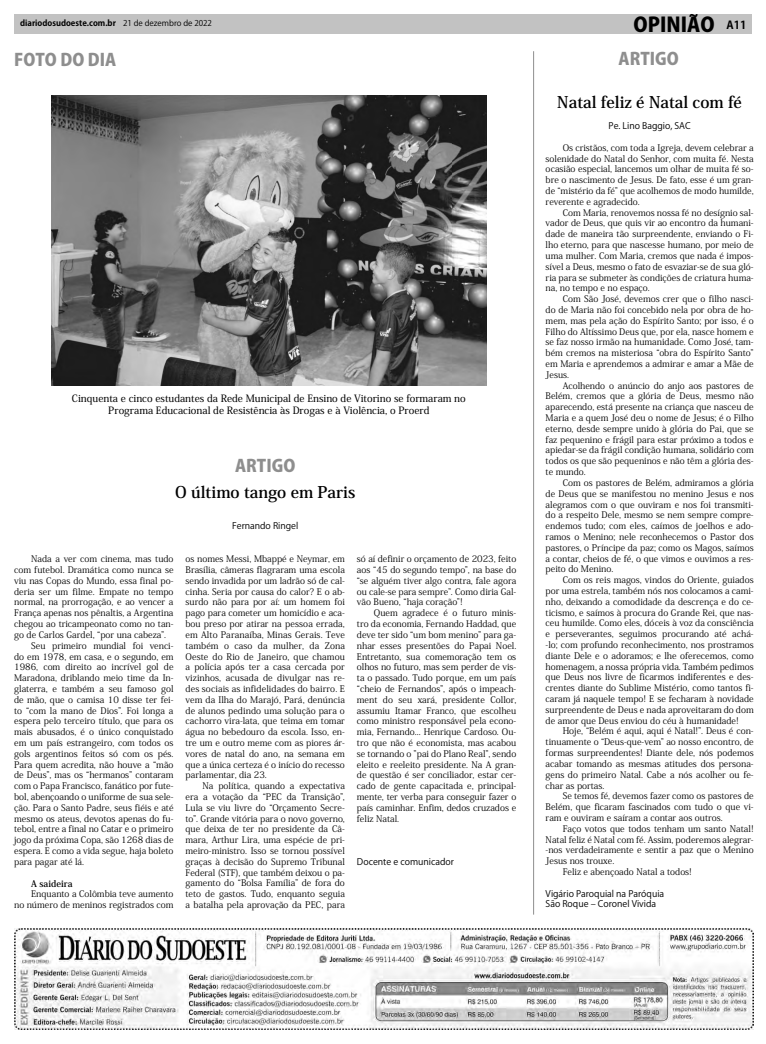
<style>
.page{position:relative;width:766px;height:1044px;background:#fff}
.page>*{position:absolute;margin:0;border:0;box-sizing:border-box;transform-origin:0 0}
.t1{font:800 20px "Koz Go Pro";color:#000}
.t2{font:800 17px "Koz Go Pro";color:#8e8e8e}
.t3{font:700 16px "Koz Min Pro";color:#000}
.t4{font:800 14px "Koz Go Pro";color:#000}
.t5{font:500 10px/12px "Koz Min Pro";color:#000;text-align:center}
.t6{font:9px/10.8px "Koz Min Pro";color:#000;text-align:justify}
.t7{font:9px/10.8px "Koz Go Pro";color:#000}
.t8{font:700 9px "Koz Min Pro";color:#000}
.t9{font:700 8.2px "Koz Go Pro";color:#000}
.s1{font-weight:400;font-size:8px}
</style>
<div class="page">
<hr style="left:533px;top:51px;width:1px;height:863px;background:#8e8e8e">
<div style="left:14px;top:14px;width:737px;height:20px;background:#c2c2c2"></div>
<img style="left:14px;top:928px;width:739px;height:101px">
<img style="left:51px;top:95px;width:435px;height:290px">
<h3 class="t4" style="left:688px;top:6px;width:11px">~</h3>
<p class="t9" style="left:20px;top:17px;width:193px">diariodosudoeste.com.br <span class="s1">21 de dezembro de 2022</span></p>
<h1 class="t1" style="left:633px;top:12px;width:114px">OPINIAO <sup>A11</sup></h1>
<h2 class="t2" style="left:14px;top:48px;width:103px">FOTO DO DIA</h2>
<h2 class="t2" style="left:618px;top:48px;width:62px">ARTIGO</h2>
<p class="t5" style="left:72px;top:392px;width:395px">Cinquenta e cinco estudantes da Rede Municipal de Ensino de Vitorino se formaram no<br>Programa Educacional de Resistência às Drogas e à Violência, o Proerd</p>
<h2 class="t2" style="left:235px;top:454px;width:62px">ARTIGO</h2>
<h3 class="t3" style="left:175px;top:480px;width:181px">O último tango em Paris</h3>
<p class="t6" style="left:31px;top:553px;width:144px">Nada a ver com cinema, mas tudo</p>
<p class="t6" style="left:14px;top:564px;width:161px">com futebol. Dramática como nunca se</p>
<p class="t6" style="left:14px;top:574px;width:161px">viu nas Copas do Mundo, essa final po-</p>
<p class="t6" style="left:14px;top:585px;width:161px">deria ser um filme. Empate no tempo</p>
<p class="t6" style="left:14px;top:596px;width:161px">normal, na prorrogação, e ao vencer a</p>
<p class="t6" style="left:14px;top:607px;width:161px">França apenas nos pênaltis, a Argentina</p>
<p class="t6" style="left:14px;top:618px;width:161px">chegou ao tricampeonato como no tan-</p>
<p class="t6" style="left:14px;top:628px;width:153px">go de Carlos Gardel, “por una cabeza”.</p>
<p class="t6" style="left:31px;top:639px;width:144px">Seu primeiro mundial foi venci-</p>
<p class="t6" style="left:14px;top:650px;width:161px">do em 1978, em casa, e o segundo, em</p>
<p class="t6" style="left:14px;top:661px;width:161px">1986, com direito ao incrível gol de</p>
<p class="t6" style="left:14px;top:672px;width:161px">Maradona, driblando meio time da In-</p>
<p class="t6" style="left:14px;top:682px;width:161px">glaterra, e também a seu famoso gol</p>
<p class="t6" style="left:14px;top:693px;width:161px">de mão, que o camisa 10 disse ter fei-</p>
<p class="t6" style="left:14px;top:704px;width:161px">to “com la mano de Dios”. Foi longa a</p>
<p class="t6" style="left:14px;top:715px;width:161px">espera pelo terceiro título, que para os</p>
<p class="t6" style="left:14px;top:726px;width:161px">mais abusados, é o único conquistado</p>
<p class="t6" style="left:14px;top:736px;width:161px">em um país estrangeiro, com todos os</p>
<p class="t6" style="left:14px;top:747px;width:161px">gols argentinos feitos só com os pés.</p>
<p class="t6" style="left:14px;top:758px;width:161px">Para quem acredita, não houve a “mão</p>
<p class="t6" style="left:14px;top:769px;width:161px">de Deus”, mas os “hermanos” contaram</p>
<p class="t6" style="left:14px;top:780px;width:161px">com o Papa Francisco, fanático por fute-</p>
<p class="t6" style="left:14px;top:790px;width:161px">bol, abençoando o uniforme de sua sele-</p>
<p class="t6" style="left:14px;top:801px;width:161px">ção. Para o Santo Padre, seus fiéis e até</p>
<p class="t6" style="left:14px;top:812px;width:161px">mesmo os ateus, devotos apenas do fu-</p>
<p class="t6" style="left:14px;top:823px;width:161px">tebol, entre a final no Catar e o primeiro</p>
<p class="t6" style="left:14px;top:834px;width:161px">jogo da próxima Copa, são 1268 dias de</p>
<p class="t6" style="left:14px;top:844px;width:161px">espera. E como a vida segue, haja boleto</p>
<p class="t6" style="left:14px;top:855px;width:71px">para pagar até lá.</p>
<p class="t8" style="left:31px;top:876px;width:43px">A saideira</p>
<p class="t6" style="left:14px;top:888px;width:161px;text-align:right">Enquanto a Colômbia teve aumento<br>no número de meninos registrados com</p>
<p class="t7" style="left:232px;top:521px;width:68px">Fernando Ringel</p>
<p class="t6" style="left:185px;top:553px;width:161px">os nomes Messi, Mbappé e Neymar, em Brasília, câmeras flagraram uma escola sendo invadida por um ladrão só de cal&shy;cinha. Seria por causa do calor? E o ab&shy;surdo não para por aí: um homem foi pago para cometer um homicídio e aca&shy;bou preso por atirar na pessoa errada, em Alto Paranaíba, Minas Gerais. Teve também o caso da mulher, da Zona Oeste do Rio de Janeiro, que chamou a polícia após ter a casa cercada por vizinhos, acusada de divulgar nas re&shy;des sociais as infidelidades do bairro. E vem da Ilha do Marajó, Pará, denúncia de alunos pedindo uma solução para o cachorro vira-lata, que teima em tomar água no bebedouro da escola. Isso, en&shy;tre um e outro meme com as piores ár&shy;vores de natal do ano, na semana em que a única certeza é o início do recesso parlamentar, dia 23.</p>
<p class="t6" style="left:185px;top:780px;width:161px;text-indent:17px">Na política, quando a expectativa era a votação da “PEC da Transição”, Lula se viu livre do “Orçamento Secre&shy;to”. Grande vitória para o novo governo, que deixa de ter no presidente da Câ&shy;mara, Arthur Lira, uma espécie de pri&shy;meiro-ministro. Isso se tornou possível graças à decisão do Supremo Tribunal Federal (STF), que também deixou o pa&shy;gamento do “Bolsa Família” de fora do teto de gastos. Tudo, enquanto seguia a batalha pela aprovação da PEC, para</p>
<p class="t6" style="left:357px;top:553px;width:161px">só aí definir o orçamento de 2023, feito aos “45 do segundo tempo”, na base do “se alguém tiver algo contra, fale agora ou cale-se para sempre”. Como diria Gal&shy;vão Bueno, “haja coração”!</p>
<p class="t6" style="left:357px;top:607px;width:161px;text-indent:17px">Quem agradece é o futuro minis&shy;tro da economia, Fernando Haddad, que deve ter sido “um bom menino” para ga&shy;nhar esses presentões do Papai Noel.<br>Entretanto, sua comemoração tem os olhos no futuro, mas sem perder de vis&shy;ta o passado. Tudo porque, em um país “cheio de Fernandos”, após o impeach&shy;ment do seu xará, presidente Collor, assumiu Itamar Franco, que escolheu como ministro responsável pela econo&shy;mia, Fernando... Henrique Cardoso. Ou&shy;tro que não é economista, mas acabou se tornando o ”pai do Plano Real”, sendo eleito e reeleito presidente. Na A gran&shy;de questão é ser conciliador, estar cer&shy;cado de gente capacitada e, principal&shy;mente, ter verba para conseguir fazer o país caminhar. Enfim, dedos cruzados e feliz Natal.</p>
<p class="t7" style="left:357px;top:856px;width:98px">Docente e comunicador</p>
<h3 class="t3" style="left:557px;top:90px;width:186px">Natal feliz é Natal com fé</h3>
<p class="t7" style="left:608px;top:121px;width:84px">Pe. Lino Baggio, SAC</p>
<p class="t6" style="left:545px;top:142px;width:209px;text-indent:17px">Os cristãos, com toda a Igreja, devem celebrar a solenidade do Natal do Senhor, com muita fé. Nesta ocasião especial, lancemos um olhar de muita fé so&shy;bre o nascimento de Jesus. De fato, esse é um gran&shy;de “mistério da fé” que acolhemos de modo humilde, reverente e agradecido.</p>
<p class="t6" style="left:545px;top:206px;width:209px;text-indent:17px">Com Maria, renovemos nossa fé no desígnio sal&shy;vador de Deus, que quis vir ao encontro da humani&shy;dade de maneira tão surpreendente, enviando o Fi&shy;lho eterno, para que nascesse humano, por meio de uma mulher. Com Maria, cremos que nada é impos&shy;sível a Deus, mesmo o fato de esvaziar-se de sua gló&shy;ria para se submeter às condições de criatura huma&shy;na, no tempo e no espaço.</p>
<p class="t6" style="left:545px;top:293px;width:209px;text-indent:17px">Com São José, devemos crer que o filho nasci&shy;do de Maria não foi concebido nela por obra de ho&shy;mem, mas pela ação do Espírito Santo; por isso, é o Filho do Altíssimo Deus que, por ela, nasce homem e se faz nosso irmão na humanidade. Como José, tam&shy;bém cremos na misteriosa “obra do Espírito Santo” em Maria e aprendemos a admirar e amar a Mãe de Jesus.</p>
<p class="t6" style="left:545px;top:379px;width:209px;text-indent:17px">Acolhendo o anúncio do anjo aos pastores de Belém, cremos que a glória de Deus, mesmo não aparecendo, está presente na criança que nasceu de Maria e a quem José deu o nome de Jesus; é o Filho eterno, desde sempre unido à glória do Pai, que se faz pequenino e frágil para estar próximo a todos e apiedar-se da frágil condição humana, solidário com todos os que são pequeninos e não têm a glória des&shy;te mundo.</p>
<p class="t6" style="left:545px;top:476px;width:209px;text-indent:17px">Com os pastores de Belém, admiramos a glória de Deus que se manifestou no menino Jesus e nos alegramos com o que ouviram e nos foi transmiti&shy;do a respeito Dele, mesmo se nem sempre compre&shy;endemos tudo; com eles, caímos de joelhos e ado&shy;ramos o Menino; nele reconhecemos o Pastor dos pastores, o Príncipe da paz; como os Magos, saímos a contar, cheios de fé, o que vimos e ouvimos a res&shy;peito do Menino.</p>
<p class="t6" style="left:545px;top:574px;width:209px;text-indent:17px">Com os reis magos, vindos do Oriente, guiados por uma estrela, também nós nos colocamos a cami&shy;nho, deixando a comodidade da descrença e do ce&shy;ticismo, e saímos à procura do Grande Rei, que nas&shy;ceu humilde. Como eles, dóceis à voz da consciência e perseverantes, seguimos procurando até achá--lo; com profundo reconhecimento, nos prostramos diante Dele e o adoramos; e lhe oferecemos, como homenagem, a nossa própria vida. Também pedimos que Deus nos livre de ficarmos indiferentes e des&shy;crentes diante do Sublime Mistério, como tantos fi&shy;caram já naquele tempo! E se fecharam à novidade surpreendente de Deus e nada aproveitaram do dom de amor que Deus enviou do céu à humanidade!</p>
<p class="t6" style="left:545px;top:725px;width:209px;text-indent:17px">Hoje, “Belém é aqui, aqui é Natal!”. Deus é con&shy;tinuamente o “Deus-que-vem” ao nosso encontro, de formas surpreendentes! Diante dele, nós podemos acabar tomando as mesmas atitudes dos persona&shy;gens do primeiro Natal. Cabe a nós acolher ou fe&shy;char as portas.</p>
<p class="t6" style="left:545px;top:790px;width:209px;text-indent:17px">Se temos fé, devemos fazer como os pastores de Belém, que ficaram fascinados com tudo o que vi&shy;ram e ouviram e saíram a contar aos outros.</p>
<p class="t6" style="left:562px;top:822px;width:192px">Faço votos que todos tenham um santo Natal!</p>
<p class="t6" style="left:545px;top:833px;width:209px">Natal feliz é Natal com fé. Assim, poderemos alegrar-</p>
<p class="t6" style="left:545px;top:844px;width:209px">-nos verdadeiramente e sentir a paz que o Menino</p>
<p class="t6" style="left:545px;top:854px;width:70px">Jesus nos trouxe.</p>
<p class="t6" style="left:562px;top:865px;width:131px">Feliz e abençoado Natal a todos!</p>
<p class="t7" style="left:545px;top:887px;width:120px">Vigário Paroquial na Paróquia<br>São Roque ‒ Coronel Vivida</p>
</div>
